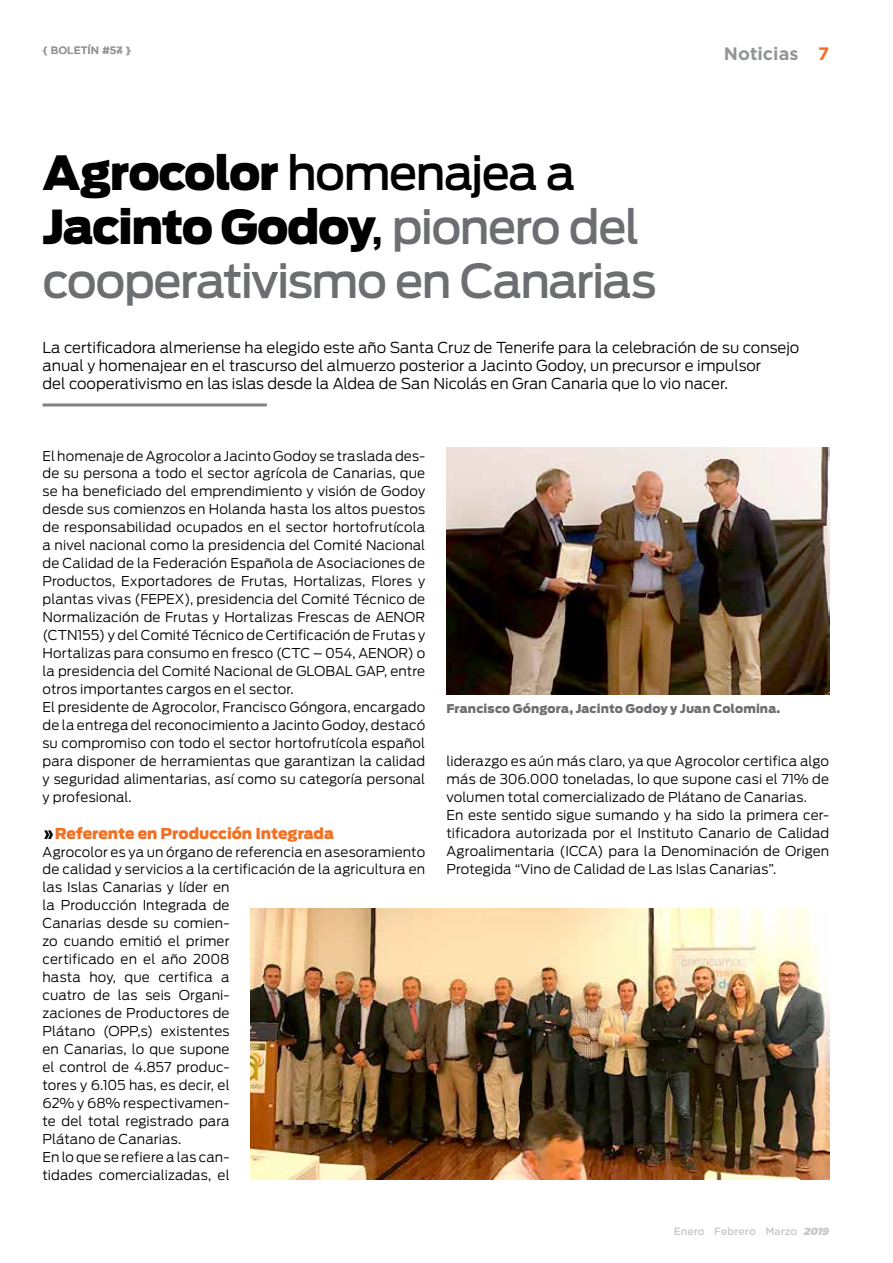
<style>
.page{position:relative;width:893px;height:1263px;background:#fff}
.page>*{position:absolute;margin:0;border:0;box-sizing:border-box;transform-origin:0 0}
.t1{font:500 46.5px/54px "Antenna";letter-spacing:-.035em;color:#6d6e71}
.t2{font:700 18px "Gotham";color:#939598}
.t3{font:700 18px "Gotham";color:#f36f21}
.t4{font:300 15px/18px "Antenna";color:#000}
.t5{font:900 15px "Antenna";color:#f36f21}
.t6{font:300 13.5px/18px "Antenna";letter-spacing:.01em;color:#000}
.t7{font:900 12px "Antenna";letter-spacing:.01em;color:#6d6e71}
.t8{font:500 10.5px "Gotham";color:#c7c8ca}
.t9{font:500 10.5px "Gotham";color:#939598}
.s1{font-weight:900;color:#000}
.s2{color:#000}
.s3{font-weight:900;font-style:italic}
</style>
<div class="page">
<hr style="left:43px;top:404px;width:224px;height:2px;background:#808285">
<img style="left:446px;top:447px;width:383px;height:247px">
<img style="left:251px;top:908px;width:578px;height:272px">
<p class="t9" style="left:43px;top:44px;width:91px">{ BOLETÍN #54 }</p>
<h2 class="t2" style="left:724px;top:43px;width:76px">Noticias</h2>
<p class="t9" style="left:116px;top:44px;width:8px">7</p>
<h2 class="t3" style="left:818px;top:43px;width:13px">7</h2>
<h1 class="t1" style="left:43px;top:147px;width:616px"><span class="s1">Agrocolor</span> <span class="s2">homenajea a<br></span><span class="s1">Jacinto Godoy</span><span class="s2">,</span> pionero del cooperativismo en Canarias</h1>
<p class="t4" style="left:43px;top:338px;width:758px">La certificadora almeriense ha elegido este año Santa Cruz de Tenerife para la celebración de su consejo anual y homenajear en el trascurso del almuerzo posterior a Jacinto Godoy, un precursor e impulsor<br>del cooperativismo en las islas desde la Aldea de San Nicolás en Gran Canaria que lo vio nacer.</p>
<p class="t6" style="left:43px;top:447px;width:384px">El homenaje de Agrocolor a Jacinto Godoy se traslada des&shy;de su persona a todo el sector agrícola de Canarias, que se ha beneficiado del emprendimiento y visión de Godoy desde sus comienzos en Holanda hasta los altos puestos de responsabilidad ocupados en el sector hortofrutícola a nivel nacional como la presidencia del Comité Nacional de Calidad de la Federación Española de Asociaciones de Productos, Exportadores de Frutas, Hortalizas, Flores y plantas vivas (FEPEX), presidencia del Comité Técnico de Normalización de Frutas y Hortalizas Frescas de AENOR (CTN155) y del Comité Técnico de Certificación de Frutas y Hortalizas para consumo en fresco (CTC – 054, AENOR) o la presidencia del Comité Nacional de GLOBAL GAP, entre otros importantes cargos en el sector.<br>El presidente de Agrocolor, Francisco Góngora, encargado de la entrega del reconocimiento a Jacinto Godoy, destacó su compromiso con todo el sector hortofrutícola español para disponer de herramientas que garantizan la calidad y seguridad alimentarias, así como su categoría personal y profesional.</p>
<p class="t5" style="left:43px;top:824px;width:293px"><span class="s2">»</span>Referente en Producción Integrada</p>
<p class="t6" style="left:43px;top:843px;width:384px">Agrocolor es ya un órgano de referencia en asesoramiento de calidad y servicios a la certificación de la agricultura en las Islas Canarias y líder en<br>la Producción Integrada de<br>Canarias desde su comien-<br>zo cuando emitió el primer<br>certificado en el año 2008<br>hasta hoy, que certifica a<br>cuatro de las seis Organi-<br>zaciones de Productores de<br>Plátano (OPP,s) existentes<br>en Canarias, lo que supone<br>el control de 4.857 produc-<br>tores y 6.105 has, es decir, el<br>62% y 68% respectivamen-<br>te del total registrado para<br>Plátano de Canarias.<br>En lo que se refiere a las can-<br>tidades comercializadas, el</p>
<p class="t7" style="left:446px;top:701px;width:335px">Francisco Góngora, Jacinto Godoy y Juan Colomina.</p>
<p class="t6" style="left:446px;top:753px;width:384px">liderazgo es aún más claro, ya que Agrocolor certifica algo más de 306.000 toneladas, lo que supone casi el 71% de volumen total comercializado de Plátano de Canarias.<br>En este sentido sigue sumando y ha sido la primera cer&shy;tificadora autorizada por el Instituto Canario de Calidad Agroalimentaria (ICCA) para la Denominación de Origen Protegida “Vino de Calidad de Las Islas Canarias”.</p>
<p class="t8" style="left:674px;top:1225px;width:157px">Enero Febrero Marzo <span class="s3">2019</span></p>
</div>
